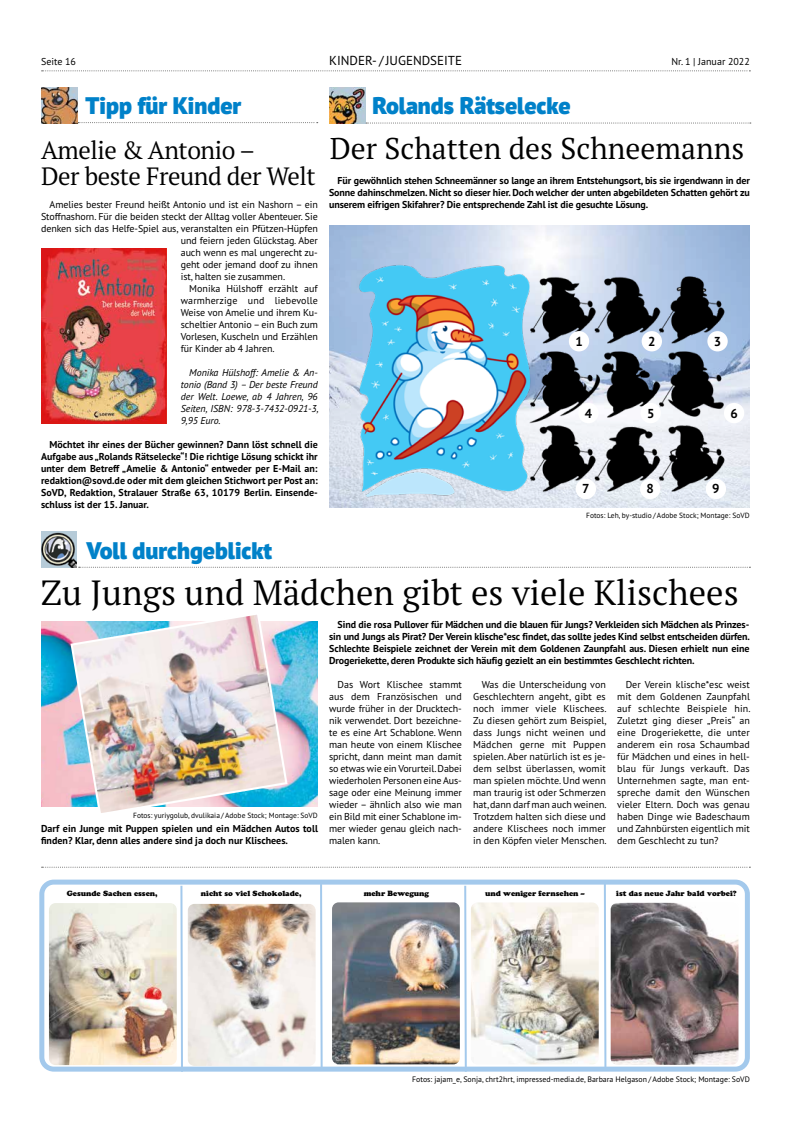
<style>
.page{position:relative;width:791px;height:1134px;background:#fff}
.page>*{position:absolute;margin:0;border:0;box-sizing:border-box;transform-origin:0 0}
.t1{font:35px "PT Serif Pro";color:#000}
.t2{font:30px "PT Serif Pro";color:#000}
.t3{font:25px/26px "PT Serif Pro";letter-spacing:-.02em;color:#000}
.t4{font:900 24px "PT Sans Pro";color:#0081c9}
.t5{font:13px "PT Sans Pro";color:#000}
.t6{font:700 13px "PT Sans Pro";color:#000}
.t7{font:10px/12px "PT Sans Pro";letter-spacing:-.01em;color:#000;text-align:justify}
.t8{font:700 10px/12px "PT Sans Pro";color:#000;text-align:justify}
.t9{font:italic 10px/12px "PT Sans Pro";letter-spacing:-.005em;color:#000;text-align:justify}
.t10{font:10px "PT Sans Pro";letter-spacing:.015em;color:#000}
.t11{font:7.9px "PT Sans Pro";color:#000}
.t12{font:7.5px "Cooper Black Std";color:#000}
.t13{font:7.5px "PT Sans Pro";color:#000}
</style>
<div class="page">
<svg style="left:42px;top:867px;width:708px;height:1px"></svg>
<img style="left:41px;top:532px;width:36px;height:36px">
<svg style="left:79px;top:567px;width:671px;height:1px"></svg>
<img style="left:41px;top:622px;width:277px;height:185px">
<svg style="left:179px;top:886px;width:5px;height:186px"></svg>
<svg style="left:319px;top:886px;width:5px;height:186px"></svg>
<svg style="left:463px;top:886px;width:5px;height:186px"></svg>
<svg style="left:603px;top:886px;width:4px;height:179px"></svg>
<img style="left:329px;top:226px;width:421px;height:282px">
<img style="left:352px;top:262px;width:380px;height:243px">
<img style="left:48px;top:904px;width:128px;height:161px">
<div style="left:47px;top:901px;width:132px;height:166px;border:2px solid #fff;border-radius:7px"></div>
<img style="left:333px;top:903px;width:126px;height:160px">
<div style="left:330px;top:900px;width:132px;height:166px;border:2px solid #fff;border-radius:7px"></div>
<img style="left:189px;top:905px;width:126px;height:160px">
<div style="left:186px;top:902px;width:132px;height:166px;border:2px solid #fff;border-radius:7px"></div>
<img style="left:472px;top:903px;width:126px;height:160px">
<div style="left:469px;top:900px;width:132px;height:166px;border:2px solid #fff;border-radius:7px"></div>
<img style="left:612px;top:904px;width:125px;height:160px">
<div style="left:609px;top:901px;width:131px;height:166px;border:2px solid #fff;border-radius:7px"></div>
<div style="left:39px;top:880px;width:711px;height:191px;border:5px solid #a3c9ec;border-radius:12px"></div>
<img style="left:41px;top:249px;width:126px;height:175px">
<div style="left:569px;top:331px;width:20px;height:20px;background:#fff;border-radius:50%"></div>
<div style="left:576px;top:479px;width:20px;height:20px;background:#fff;border-radius:50%"></div>
<div style="left:578px;top:403px;width:21px;height:20px;background:#fff;border-radius:50%"></div>
<div style="left:642px;top:331px;width:20px;height:20px;background:#fff;border-radius:50%"></div>
<div style="left:640px;top:479px;width:20px;height:20px;background:#fff;border-radius:50%"></div>
<div style="left:640px;top:403px;width:21px;height:20px;background:#fff;border-radius:50%"></div>
<div style="left:707px;top:331px;width:21px;height:20px;background:#fff;border-radius:50%"></div>
<div style="left:706px;top:479px;width:20px;height:20px;background:#fff;border-radius:50%"></div>
<div style="left:724px;top:403px;width:20px;height:20px;background:#fff;border-radius:50%"></div>
<img style="left:329px;top:88px;width:36px;height:36px">
<svg style="left:366px;top:123px;width:385px;height:1px"></svg>
<svg style="left:78px;top:122px;width:240px;height:1px"></svg>
<img style="left:41px;top:88px;width:36px;height:36px">
<img style="left:69px;top:615px;width:220px;height:198px">
<svg style="left:42px;top:70px;width:708px;height:1px"></svg>
<p class="t7" style="left:41px;top:55px;width:36px">Seite 16</p>
<h3 class="t5" style="left:329px;top:52px;width:134px">KINDER- / JUGENDSEITE</h3>
<p class="t7" style="left:671px;top:55px;width:80px">Nr. 1 | Januar 2022</p>
<h3 class="t4" style="left:86px;top:90px;width:157px">Tipp für Kinder</h3>
<h3 class="t4" style="left:373px;top:89px;width:199px">Rolands Rätselecke</h3>
<h2 class="t2" style="left:330px;top:128px;width:416px">Der Schatten des Schneemanns</h2>
<h3 class="t3" style="left:41px;top:137px;width:276px">Amelie &amp; Antonio –<br>Der beste Freund der Welt</h3>
<p class="t7" style="left:50px;top:198px;width:270px">Amelies bester Freund heißt Antonio und ist ein Nashorn – ein</p>
<p class="t7" style="left:41px;top:210px;width:278px">Stoffnashorn. Für die beiden steckt der Alltag voller Abenteuer. Sie</p>
<p class="t7" style="left:41px;top:222px;width:278px">denken sich das Helfe-Spiel aus, veranstalten ein Pfützen-Hüpfen</p>
<p class="t7" style="left:181px;top:234px;width:138px">und feiern jeden Glückstag. Aber</p>
<p class="t7" style="left:181px;top:246px;width:138px">auch wenn es mal ungerecht zu-</p>
<p class="t7" style="left:181px;top:258px;width:138px">geht oder jemand doof zu ihnen</p>
<p class="t7" style="left:181px;top:270px;width:106px">ist, halten sie zusammen.</p>
<p class="t7" style="left:189px;top:282px;width:130px">Monika Hülshoff erzählt auf</p>
<p class="t10" style="left:181px;top:294px;width:139px">warmherzige und liebevolle</p>
<p class="t7" style="left:181px;top:306px;width:138px">Weise von Amelie und ihrem Ku-</p>
<p class="t7" style="left:181px;top:318px;width:138px">scheltier Antonio – ein Buch zum</p>
<p class="t7" style="left:181px;top:330px;width:138px">Vorlesen, Kuscheln und Erzählen</p>
<p class="t7" style="left:181px;top:342px;width:95px">für Kinder ab 4 Jahren.</p>
<p class="t9" style="left:181px;top:366px;width:139px;text-indent:9px">Monika Hülshoff: Amelie &amp; An&shy;tonio (Band 3) – Der beste Freund der Welt. Loewe, ab 4 Jahren, 96<br>Seiten, ISBN: 978-3-7432-0921-3, 9,95 Euro.</p>
<p class="t8" style="left:41px;top:438px;width:278px;text-indent:8px">Möchtet ihr eines der Bücher gewinnen? Dann löst schnell die Aufgabe aus „Rolands Rätselecke“! Die richtige Lösung schickt ihr unter dem Betreff „Amelie &amp; Antonio“ entweder per E-Mail an: redaktion@sovd.de oder mit dem gleichen Stichwort per Post an:<br>SoVD, Redaktion, Stralauer Straße 63, 10179 Berlin. Einsende&shy;schluss ist der 15. Januar.</p>
<p class="t8" style="left:329px;top:174px;width:422px;text-indent:8px">Für gewöhnlich stehen Schneemänner so lange an ihrem Entstehungsort, bis sie irgendwann in der Sonne dahinschmelzen. Nicht so dieser hier. Doch welcher der unten abgebildeten Schatten gehört zu unserem eifrigen Skifahrer? Die entsprechende Zahl ist die gesuchte Lösung.</p>
<h3 class="t6" style="left:648px;top:333px;width:9px">2</h3>
<h3 class="t6" style="left:575px;top:333px;width:9px">1</h3>
<h3 class="t6" style="left:714px;top:333px;width:9px">3</h3>
<h3 class="t6" style="left:730px;top:404px;width:9px">6</h3>
<h3 class="t6" style="left:585px;top:404px;width:9px">4</h3>
<h3 class="t6" style="left:647px;top:404px;width:9px">5</h3>
<h3 class="t6" style="left:646px;top:480px;width:9px">8</h3>
<h3 class="t6" style="left:712px;top:480px;width:9px">9</h3>
<h3 class="t6" style="left:582px;top:480px;width:9px">7</h3>
<h3 class="t4" style="left:87px;top:534px;width:187px">Voll durchgeblickt</h3>
<p class="t13" style="left:586px;top:510px;width:165px">Fotos: Leh, by-studio / Adobe Stock; Montage: SoVD</p>
<h1 class="t1" style="left:41px;top:569px;width:699px">Zu Jungs und Mädchen gibt es viele Klischees</h1>
<p class="t13" style="left:133px;top:810px;width:186px">Fotos: yuriygolub, dvulikaia / Adobe Stock; Montage: SoVD</p>
<p class="t8" style="left:41px;top:822px;width:278px">Darf ein Junge mit Puppen spielen und ein Mädchen Autos toll finden? Klar, denn alles andere sind ja doch nur Klischees.</p>
<p class="t8" style="left:329px;top:618px;width:422px;text-indent:8px">Sind die rosa Pullover für Mädchen und die blauen für Jungs? Verkleiden sich Mädchen als Prinzes&shy;sin und Jungs als Pirat? Der Verein klische*esc findet, das sollte jedes Kind selbst entscheiden dürfen.<br>Schlechte Beispiele zeichnet der Verein mit dem Goldenen Zaunpfahl aus. Diesen erhielt nun eine Drogeriekette, deren Produkte sich häufig gezielt an ein bestimmtes Geschlecht richten.</p>
<p class="t7" style="left:329px;top:678px;width:134px;text-indent:8px">Das Wort Klischee stammt aus dem Französischen und wurde früher in der Drucktech&shy;nik verwendet. Dort bezeichne&shy;te es eine Art Schablone. Wenn man heute von einem Klischee spricht, dann meint man damit so etwas wie ein Vorurteil. Dabei wiederholen Personen eine Aus&shy;sage oder eine Meinung immer wieder – ähnlich also wie man ein Bild mit einer Schablone im&shy;mer wieder genau gleich nach&shy;malen kann.</p>
<p class="t7" style="left:473px;top:678px;width:135px;text-indent:8px">Was die Unterscheidung von Geschlechtern angeht, gibt es noch immer viele Klischees.<br>Zu diesen gehört zum Beispiel, dass Jungs nicht weinen und Mädchen gerne mit Puppen spielen. Aber natürlich ist es je&shy;dem selbst überlassen, womit man spielen möchte. Und wenn man traurig ist oder Schmerzen hat, dann darf man auch weinen.<br>Trotzdem halten sich diese und andere Klischees noch immer in den Köpfen vieler Menschen.</p>
<p class="t7" style="left:617px;top:678px;width:135px;text-indent:8px">Der Verein klische*esc weist mit dem Goldenen Zaunpfahl auf schlechte Beispiele hin.<br>Zuletzt ging dieser „Preis“ an eine Drogeriekette, die unter anderem ein rosa Schaumbad für Mädchen und eines in hell&shy;blau für Jungs verkauft. Das Unternehmen sagte, man ent&shy;spreche damit den Wünschen vieler Eltern. Doch was genau haben Dinge wie Badeschaum und Zahnbürsten eigentlich mit dem Geschlecht zu tun?</p>
<p class="t12" style="left:67px;top:889px;width:92px">Gesunde Sachen essen,</p>
<p class="t12" style="left:201px;top:889px;width:102px">nicht so viel Schokolade,</p>
<p class="t12" style="left:364px;top:889px;width:67px">mehr Bewegung</p>
<p class="t12" style="left:485px;top:889px;width:101px">und weniger fernsehen –</p>
<p class="t12" style="left:616px;top:889px;width:122px">ist das neue Jahr bald vorbei?</p>
<p class="t11" style="left:412px;top:1074px;width:339px">Fotos: jajam_e, Sonja, chrt2hrt, impressed-media.de, Barbara Helgason / Adobe Stock; Montage: SoVD</p>
</div>
